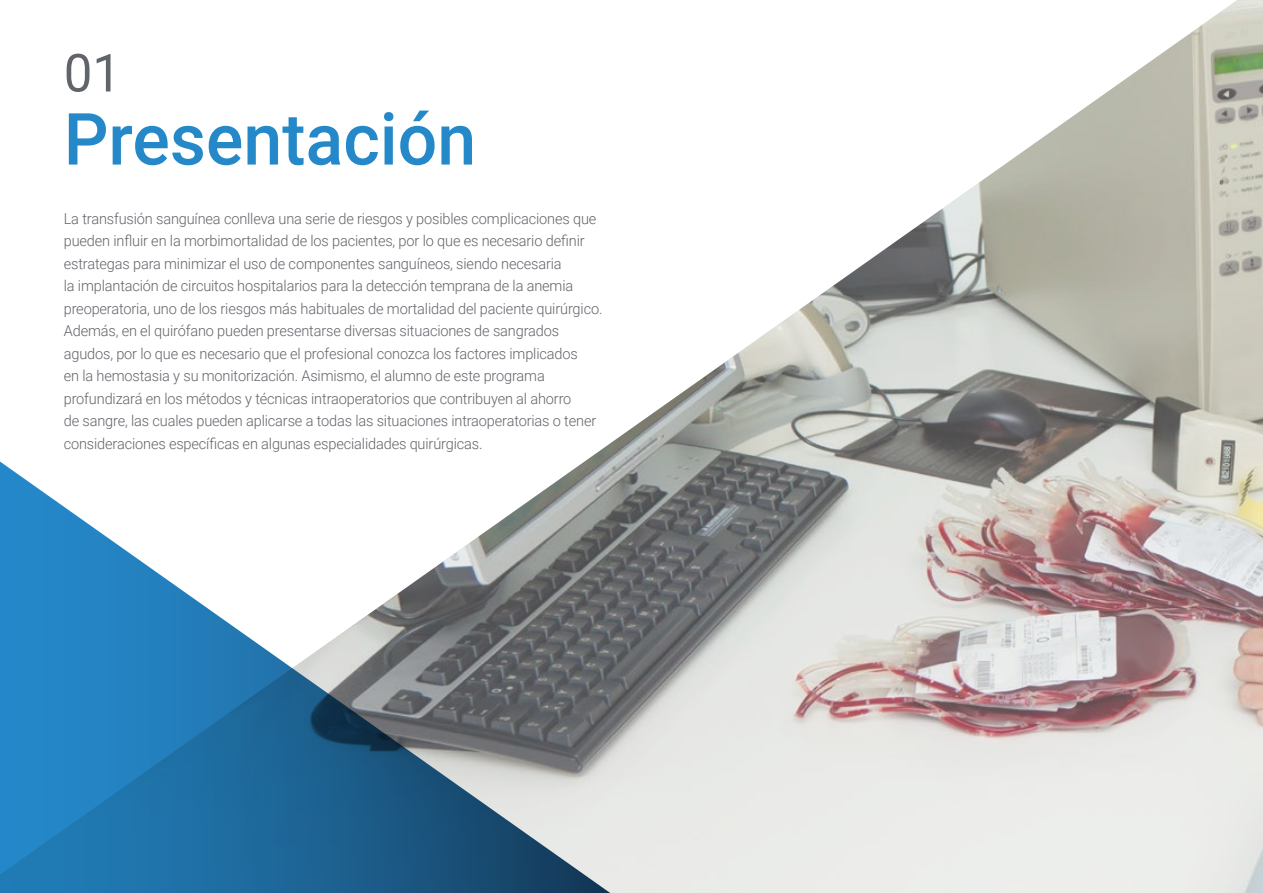
<style>
.page{position:relative;width:1263px;height:893px;background:#fff}
.page>*{position:absolute;margin:0;border:0;box-sizing:border-box;transform-origin:0 0}
.t1{font:500 72px "Roboto";color:#2488c9}
.t2{font:52.5px "Roboto";color:#61646a}
.t3{font:300 15px/22.5px "Roboto";letter-spacing:-.01em;color:#61646a}
</style>
<div class="page">
<img style="left:606px;top:0;width:657px;height:893px">
<svg style="left:0;top:446px;width:640px;height:447px"></svg>
<h2 class="t2" style="left:64px;top:36px;width:59px">01</h2>
<h1 class="t1" style="left:64px;top:89px;width:414px">Presentación</h1>
<p class="t3" style="left:64px;top:207px;width:540px">La transfusión sanguínea conlleva una serie de riesgos y posibles complicaciones que pueden influir en la morbimortalidad de los pacientes, por lo que es necesario definir estrategas para minimizar el uso de componentes sanguíneos, siendo necesaria<br>la implantación de circuitos hospitalarios para la detección temprana de la anemia preoperatoria, uno de los riesgos más habituales de mortalidad del paciente quirúrgico.<br>Además, en el quirófano pueden presentarse diversas situaciones de sangrados agudos, por lo que es necesario que el profesional conozca los factores implicados<br>en la hemostasia y su monitorización. Asimismo, el alumno de este programa profundizará en los métodos y técnicas intraoperatorios que contribuyen al ahorro<br>de sangre, las cuales pueden aplicarse a todas las situaciones intraoperatorias o tener consideraciones específicas en algunas especialidades quirúrgicas.</p>
</div>
